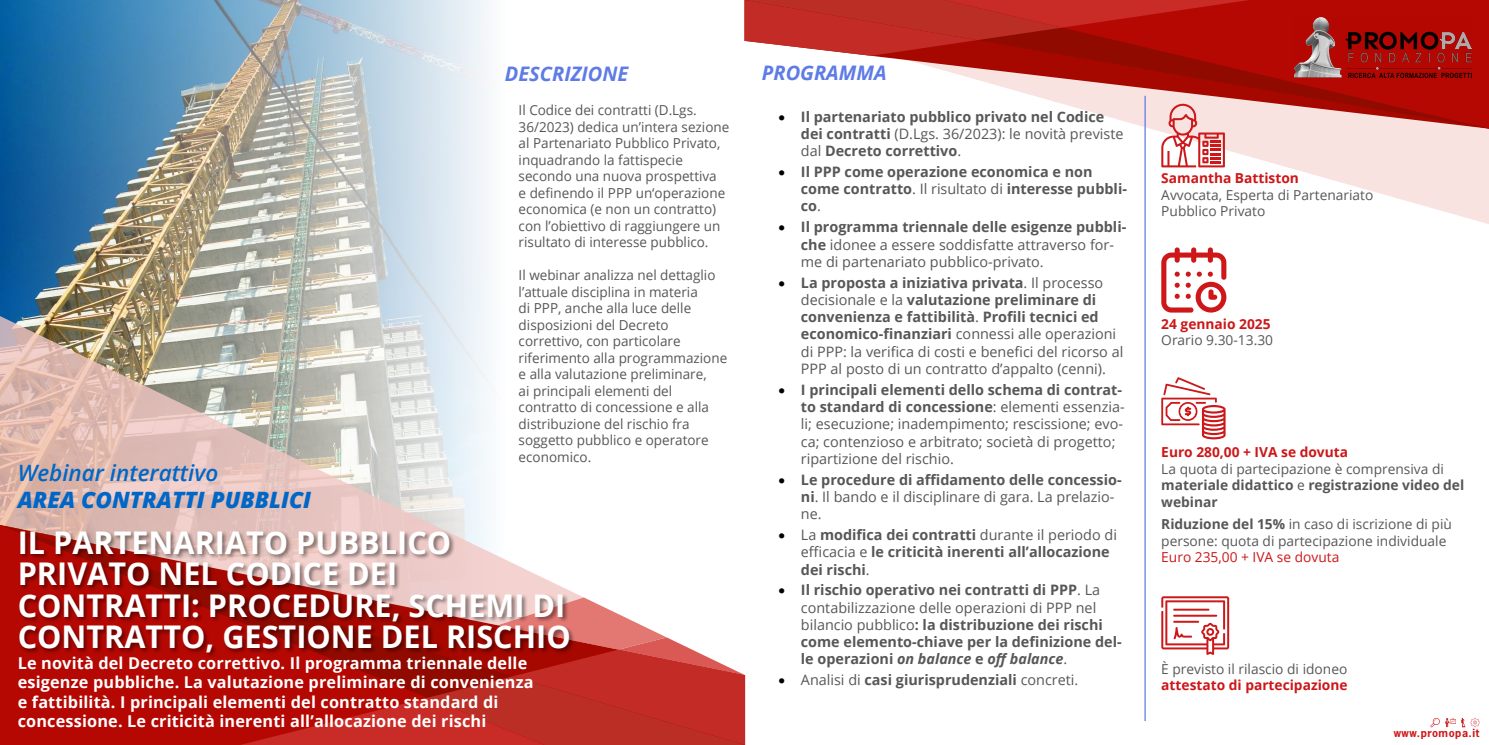
<style>
.page{position:relative;width:1489px;height:745px;background:#fff}
.page>*{position:absolute;margin:0;border:0;box-sizing:border-box;transform-origin:0 0}
.t1{font:700 31.25px/31.2px "Open Sans";color:#fff}
.t2{font:italic 800 22.5px "Open Sans";color:#0067c7}
.t3{font:italic 600 22.5px "Open Sans";color:#0067c7}
.t4{font:italic 700 20px "Open Sans";color:#5e7be6}
.t5{font:700 16.25px/19.5px "Open Sans";letter-spacing:.01em;color:#fff}
.t6{font:14.38px/17.2px "Open Sans";color:#575757}
.t7{font:700 14.38px/17.2px "Open Sans";color:#575757}
.t8{font:13.75px/16.5px "Open Sans";color:#575757}
.t9{font:700 13.75px/16.5px "Open Sans";color:#575757}
.t10{font:700 13.75px "Open Sans";color:#cd1719}
.t11{font:13.75px "Open Sans";color:#cd1719}
.t12{font:700 10.62px "News Gothic Std";letter-spacing:.05em;color:#cd1719}
.s1{color:#000}
.s2{font-weight:400}
.s3{font-weight:700}
.s4{font-style:italic}
</style>
<div class="page">
<svg style="left:1145px;top:129px;width:343px;height:95px"></svg>
<svg style="left:873px;top:56px;width:72px;height:15px"></svg>
<svg style="left:945px;top:0;width:543px;height:129px"></svg>
<svg style="left:744px;top:0;width:505px;height:56px"></svg>
<img style="left:0;top:0;width:488px;height:316px">
<svg style="left:0;top:316px;width:488px;height:208px"></svg>
<svg style="left:0;top:524px;width:488px;height:220px;fill:#b50803"></svg>
<svg style="left:240px;top:597px;width:505px;height:147px"></svg>
<img style="left:1293px;top:17px;width:177px;height:60px">
<svg style="left:1430px;top:717px;width:49px;height:9px"></svg>
<div style="left:18px;top:530px;width:557px;height:127px;background:#000;opacity:.45"></div>
<svg style="left:1161px;top:104px;width:63px;height:63px"></svg>
<svg style="left:1161px;top:596px;width:68px;height:58px"></svg>
<svg style="left:1161px;top:247px;width:65px;height:65px"></svg>
<svg style="left:1161px;top:377px;width:64px;height:62px"></svg>
<hr style="left:1144px;top:96px;width:1px;height:624px;background:#5e7be6">
<h2 class="t3" style="left:18px;top:457px;width:202px">Webinar interattivo</h2>
<h2 class="t2" style="left:18px;top:482px;width:295px">AREA CONTRATTI PUBBLICI</h2>
<h3 class="t4" style="left:505px;top:59px;width:125px">DESCRIZIONE</h3>
<p class="t8" style="left:518px;top:101px;width:212px">Il Codice dei contratti (D.Lgs.<br>36/2023) dedica un’intera sezione al Partenariato Pubblico Privato, inquadrando la fattispecie secondo una nuova prospettiva<br>e definendo il PPP un‘operazione economica (e non un contratto) con l’obiettivo di raggiungere un risultato di interesse pubblico.</p>
<p class="t8" style="left:518px;top:266px;width:210px">Il webinar analizza nel dettaglio l’attuale disciplina in materia<br>di PPP, anche alla luce delle disposizioni del Decreto correttivo, con particolare riferimento alla programmazione e alla valutazione preliminare,<br>ai principali elementi del contratto di concessione e alla distribuzione del rischio fra soggetto pubblico e operatore economico.</p>
<h1 class="t1" style="left:18px;top:526px;width:554px">IL PARTENARIATO PUBBLICO<br>PRIVATO NEL CODICE DEI<br>CONTRATTI: PROCEDURE, SCHEMI DI<br>CONTRATTO, GESTIONE DEL RISCHIO</h1>
<p class="t5" style="left:18px;top:652px;width:517px">Le novità del Decreto correttivo. Il programma triennale delle esigenze pubbliche. La valutazione preliminare di convenienza e fattibilità. I principali elementi del contratto standard di concessione. Le criticità inerenti all’allocazione dei rischi</p>
<h3 class="t4" style="left:762px;top:58px;width:126px">PROGRAMMA</h3>
<p class="t7" style="left:800px;top:107px;width:324px;text-indent:-22px"><span class="s1">•</span> Il partenariato pubblico privato nel Codice dei contratti <span class="s2">(D.Lgs. 36/2023): le novità previste dal</span> Decreto correttivo<span class="s2">.</span></p>
<p class="t7" style="left:800px;top:162px;width:327px;text-indent:-22px"><span class="s1">•</span> Il PPP come operazione economica e non come contratto<span class="s2">. Il risultato di</span> interesse pubbli&shy;co<span class="s2">.</span></p>
<p class="t6" style="left:800px;top:218px;width:327px;text-indent:-22px"><span class="s1">•</span> <span class="s3">Il programma triennale delle esigenze pubbli&shy;che</span> idonee a essere soddisfatte attraverso for&shy;me di partenariato pubblico-privato.</p>
<p class="t6" style="left:800px;top:273px;width:324px;text-indent:-22px"><span class="s1">•</span> <span class="s3">La proposta a iniziativa privata</span>. Il processo decisionale e la <span class="s3">valutazione preliminare di convenienza e fattibilità</span>. <span class="s3">Profili tecnici ed economico-finanziari</span> connessi alle operazioni di PPP: la verifica di costi e benefici del ricorso al PPP al posto di un contratto d’appalto (cenni).</p>
<p class="t6" style="left:800px;top:380px;width:325px;text-indent:-22px"><span class="s1">•</span> <span class="s3">I principali elementi dello schema di contrat&shy;to standard di concessione</span>: elementi essenzia&shy;li; esecuzione; inadempimento; rescissione; evo&shy;ca; contenzioso e arbitrato; società di progetto; ripartizione del rischio.</p>
<p class="t6" style="left:800px;top:470px;width:322px;text-indent:-22px"><span class="s1">•</span> <span class="s3">Le procedure di affidamento delle concessio&shy;ni</span>. Il bando e il disciplinare di gara. La prelazio&shy;ne.</p>
<p class="t7" style="left:800px;top:525px;width:317px;text-indent:-22px"><span class="s1">•</span> <span class="s2">La</span> modifica dei contratti <span class="s2">durante il periodo di efficacia e</span> le criticità inerenti all’allocazione dei rischi<span class="s2">.</span></p>
<p class="t7" style="left:800px;top:580px;width:322px;text-indent:-22px"><span class="s1">•</span> Il rischio operativo nei contratti di PPP<span class="s2">. La contabilizzazione delle operazioni di PPP nel bilancio pubblico</span>: la distribuzione dei rischi come elemento-chiave per la definizione del&shy;le operazioni <span class="s4">on balance</span> e <span class="s4">off balance</span><span class="s2">.</span></p>
<p class="t7" style="left:778px;top:670px;width:301px"><span class="s1">•</span> <span class="s2">Analisi di</span> casi giurisprudenziali <span class="s2">concreti.</span></p>
<p class="t10" style="left:1161px;top:168px;width:139px">Samantha Battiston</p>
<p class="t8" style="left:1161px;top:186px;width:214px">Avvocata, Esperta di Partenariato<br>Pubblico Privato</p>
<p class="t10" style="left:1161px;top:314px;width:111px">24 gennaio 2025</p>
<p class="t8" style="left:1161px;top:331px;width:113px">Orario 9.30-13.30</p>
<p class="t10" style="left:1161px;top:442px;width:188px">Euro 280,00 + IVA se dovuta</p>
<p class="t9" style="left:1161px;top:460px;width:304px"><span class="s2">La quota di partecipazione è comprensiva di </span>materiale didattico <span class="s2">e</span> registrazione video del webinar</p>
<p class="t8" style="left:1161px;top:515px;width:292px"><span class="s3">Riduzione del 15%</span> in caso di iscrizione di più persone: quota di partecipazione individuale</p>
<p class="t11" style="left:1161px;top:547px;width:179px">Euro 235,00 + IVA se dovuta</p>
<p class="t8" style="left:1161px;top:660px;width:187px">È previsto il rilascio di idoneo</p>
<p class="t10" style="left:1161px;top:675px;width:188px">attestato di partecipazione</p>
<p class="t12" style="left:1393px;top:725px;width:87px">www.promopa.it</p>
</div>
